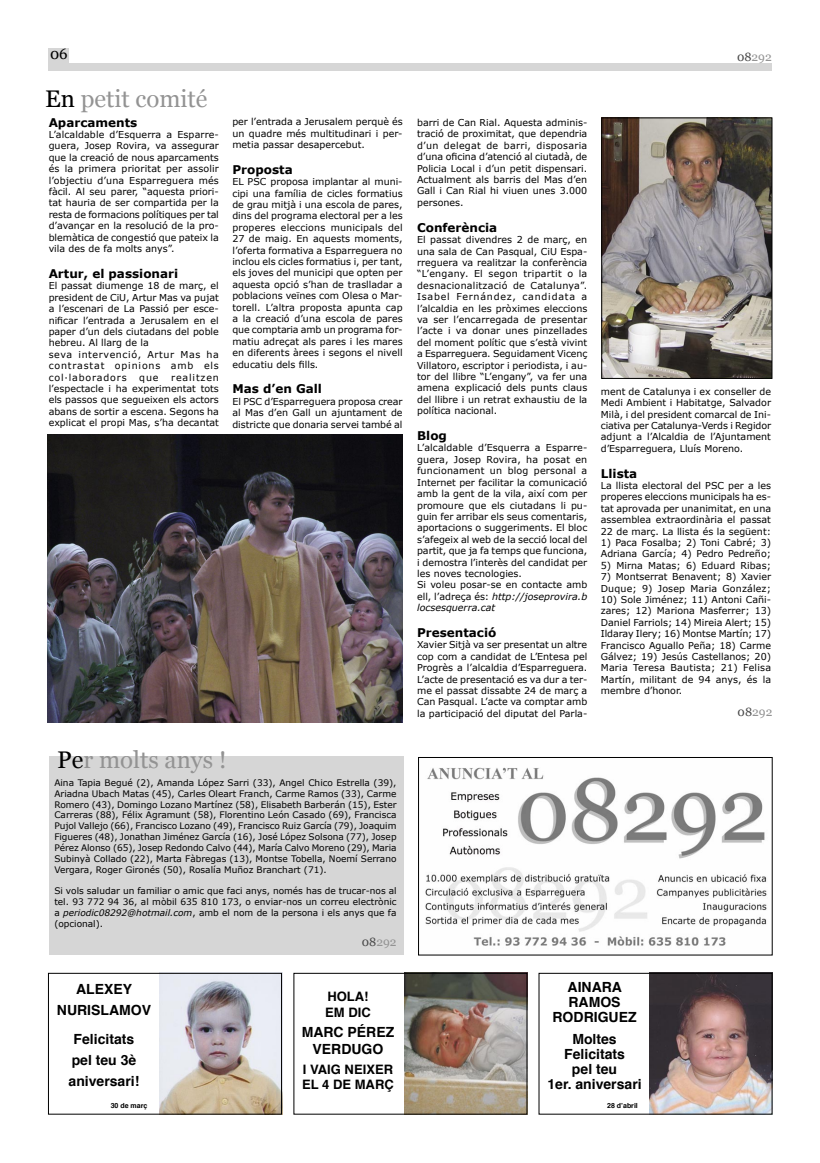
<style>
.page{position:relative;width:820px;height:1163px;background:#fff}
.page>*{position:absolute;margin:0;border:0;box-sizing:border-box;transform-origin:0 0}
.T韙ulo{font:24px "Georgia";color:#939393}
.t1{font:15px "Georgia";color:#000}
.t2{font:700 14px/15px "Helvetica";color:#000;text-align:center}
.t3{font:700 13px/16px "Helvetica";color:#000}
.t4{font:700 12px "Verdana";color:#000}
.t5{font:12px "Georgia";color:#939393}
.t6{font:9.5px/11.4px "Verdana";color:#000;text-align:justify}
.t7{font:9px/10.8px "Verdana";color:#000;text-align:justify}
.t8{font:700 7px "Helvetica";color:#000}
.s1{color:#484848}
.s2{color:#000}
.s3{font-style:italic}
</style>
<div class="page">
<div style="left:48px;top:48px;width:21px;height:23px;background:#d6d6d6"></div>
<div style="left:59px;top:64px;width:712px;height:7px;background:#d6d6d6"></div>
<div style="left:49px;top:756px;width:354px;height:198px;background:#d6d6d6"></div>
<img style="left:425px;top:767px;width:342px;height:179px">
<div style="left:418px;top:756px;width:354px;height:199px;border:1px solid #000"></div>
<img style="left:48px;top:434px;width:354px;height:288px">
<img style="left:603px;top:119px;width:167px;height:258px">
<div style="left:601px;top:117px;width:171px;height:262px;border:1px solid #000"></div>
<img style="left:159px;top:974px;width:121px;height:138px">
<div style="left:48px;top:972px;width:234px;height:142px;border:1px solid #000"></div>
<img style="left:649px;top:974px;width:121px;height:138px">
<div style="left:538px;top:972px;width:234px;height:142px;border:1px solid #000"></div>
<img style="left:404px;top:974px;width:121px;height:138px">
<div style="left:293px;top:972px;width:234px;height:142px;border:1px solid #000"></div>
<p class="t1" style="left:50px;top:45px;width:19px">06</p>
<p class="t5" style="left:736px;top:50px;width:36px"><span class="s1">08</span>292</p>
<p class="T韙ulo" style="left:45px;top:85px;width:164px"><span class="s2">En</span> petit comité</p>
<p class="t4" style="left:49px;top:115px;width:90px">Aparcaments</p>
<p class="t6" style="left:49px;top:128px;width:172px">L’alcaldable d’Esquerra a Esparre&shy;guera, Josep Rovira, va assegurar que la creació de nous aparcaments és la primera prioritat per assolir l’objectiu d’una Esparreguera més fàcil. Al seu parer, “aquesta priori&shy;tat hauria de ser compartida per la resta de formacions polítiques per tal d’avançar en la resolució de la pro&shy;blemàtica de congestió que pateix la vila des de fa molts anys”.</p>
<p class="t4" style="left:49px;top:266px;width:131px">Artur, el passionari</p>
<p class="t6" style="left:49px;top:280px;width:172px">El passat diumenge 18 de març, el president de CiU, Artur Mas va pujat a l’escenari de La Passió per esce&shy;nificar l’entrada a Jerusalem en el paper d’un dels ciutadans del poble hebreu. Al llarg de la</p>
<p class="t6" style="left:49px;top:348px;width:172px">seva intervenció, Artur Mas ha contrastat opinions amb els col·laboradors</p>
<p class="t6" style="left:49px;top:371px;width:172px;text-indent:122px">realitzen l’espectacle i ha experimentat tots els passos que segueixen els actors abans de sortir a escena. Segons ha explicat el propi Mas, s’ha decantat</p>
<p class="t6" style="left:139px;top:371px;width:21px">que</p>
<p class="t6" style="left:232px;top:116px;width:172px">per l’entrada a Jerusalem perquè és un quadre més multitudinari i per&shy;metia passar desapercebut.</p>
<p class="t4" style="left:232px;top:162px;width:62px">Proposta</p>
<p class="t6" style="left:232px;top:176px;width:172px">EL PSC proposa implantar al muni&shy;cipi una família de cicles formatius de grau mitjà i una escola de pares, dins del programa electoral per a les properes eleccions municipals del 27 de maig. En aquests moments, l’oferta formativa a Esparreguera no inclou els cicles formatius i, per tant, els joves del municipi que opten per aquesta opció s’han de traslladar a poblacions veïnes com Olesa o Mar&shy;torell. L’altra proposta apunta cap a la creació d’una escola de pares que comptaria amb un programa for&shy;matiu adreçat als pares i les mares en diferents àrees i segons el nivell educatiu dels fills.</p>
<p class="t4" style="left:232px;top:381px;width:91px">Mas d’en Gall</p>
<p class="t6" style="left:232px;top:395px;width:172px">El PSC d’Esparreguera proposa crear al Mas d’en Gall un ajuntament de districte que donaria servei també al</p>
<p class="T韙ulo" style="left:57px;top:746px;width:171px"><span class="s2">Pe</span>r molts anys !</p>
<p class="t7" style="left:54px;top:777px;width:343px">Aina Tapia Begué (2), Amanda López Sarri (33), Angel Chico Estrella (39), Ariadna Ubach Matas (45), Carles Oleart Franch, Carme Ramos (33), Carme Romero (43), Domingo Lozano Martínez (58), Elisabeth Barberán (15), Ester Carreras (88), Félix Agramunt (58), Florentino León Casado (69), Francisca Pujol Vallejo (66), Francisco Lozano (49), Francisco Ruiz García (79), Joaquim Figueres (48), Jonathan Jiménez García (16), José López Solsona (77), Josep Pérez Alonso (65), Josep Redondo Calvo (44), María Calvo Moreno (29), Maria Subinyà Collado (22), Marta Fàbregas (13), Montse Tobella, Noemí Serrano Vergara, Roger Gironés (50), Rosalía Muñoz Branchart (71).</p>
<p class="t7" style="left:54px;top:885px;width:343px">Si vols saludar un familiar o amic que faci anys, només has de trucar-nos al tel. 93 772 94 36, al mòbil 635 810 173, o enviar-nos un correu electrònic a <span class="s3">periodic08292@hotmail.com</span>, amb el nom de la persona i els anys que fa (opcional).</p>
<p class="t5" style="left:361px;top:934px;width:36px"><span class="s1">08</span>292</p>
<p class="t2" style="left:57px;top:977px;width:96px;line-height:21px">ALEXEY<br>NURISLAMOV</p>
<p class="t2" style="left:69px;top:1027px;width:72px;line-height:21px">Felicitats pel teu 3è aniversari!</p>
<p class="t8" style="left:111px;top:1098px;width:38px">30 de març</p>
<p class="t3" style="left:325px;top:987px;width:47px">HOLA!<br>EM DIC</p>
<p class="t2" style="left:301px;top:1022px;width:94px;line-height:16.8px">MARC PÉREZ<br>VERDUGO</p>
<p class="t3" style="left:302px;top:1060px;width:93px;line-height:15.6px">I VAIG NEIXER<br>EL 4 DE MARÇ</p>
<p class="t6" style="left:417px;top:116px;width:172px">barri de Can Rial. Aquesta adminis&shy;tració de proximitat, que dependria d’un delegat de barri, disposaria d’una oficina d’atenció al ciutadà, de Policia Local i d’un petit dispensari.<br>Actualment als barris del Mas d’en Gall i Can Rial hi viuen unes 3.000 persones.</p>
<p class="t4" style="left:417px;top:220px;width:82px">Conferència</p>
<p class="t6" style="left:417px;top:233px;width:172px">El passat divendres 2 de març, en una sala de Can Pasqual, CiU Espa&shy;rreguera va realitzar la conferència “L’engany. El segon tripartit o la desnacionalització de Catalunya”.<br>Isabel Fernández, candidata a l’alcaldia en les pròximes eleccions va ser l’encarregada de presentar l’acte i va donar unes pinzellades del moment polític que s’està vivint a Esparreguera. Seguidament Vicenç Villatoro, escriptor i periodista, i au&shy;tor del llibre “L’engany”, va fer una amena explicació dels punts claus del llibre i un retrat exhaustiu de la política nacional.</p>
<p class="t4" style="left:417px;top:428px;width:31px">Blog</p>
<p class="t6" style="left:417px;top:442px;width:172px">L’alcaldable d’Esquerra a Esparre&shy;guera, Josep Rovira, ha posat en funcionament un blog personal a Internet per facilitar la comunicació amb la gent de la vila, així com per promoure que els ciutadans li pu&shy;guin fer arribar els seus comentaris, aportacions o suggeriments. El bloc s’afegeix al web de la secció local del partit, que ja fa temps que funciona, i demostra l’interès del candidat per les noves tecnologies.</p>
<p class="t6" style="left:417px;top:578px;width:172px">Si voleu posar-se en contacte amb ell, l’adreça és: <span class="s3">http://joseprovira.b locsesquerra.cat</span></p>
<p class="t4" style="left:417px;top:625px;width:81px">Presentació</p>
<p class="t6" style="left:417px;top:638px;width:172px">Xavier Sitjà va ser presentat un altre cop com a candidat de L’Entesa pel Progrès a l’alcaldia d’Esparreguera.<br>L’acte de presentació es va dur a ter&shy;me el passat dissabte 24 de març a Can Pasqual. L’acte va comptar amb la participació del diputat del Parla-</p>
<p class="t6" style="left:600px;top:385px;width:172px">ment de Catalunya i ex conseller de Medi Ambient i Habitatge, Salvador Milà, i del president comarcal de Ini&shy;ciativa per Catalunya-Verds i Regidor adjunt a l’Alcaldia de l’Ajuntament d’Esparreguera, Lluís Moreno.</p>
<p class="t4" style="left:600px;top:465px;width:38px">Llista</p>
<p class="t6" style="left:600px;top:479px;width:172px">La llista electoral del PSC per a les properes eleccions municipals ha es&shy;tat aprovada per unanimitat, en una assemblea extraordinària el passat 22 de març. La llista és la següent:</p>
<p class="t6" style="left:600px;top:536px;width:172px">1) Paca Fosalba; 2) Toni Cabré; 3)<br>Adriana García; 4) Pedro Pedreño;</p>
<p class="t6" style="left:600px;top:559px;width:172px">5) Mirna Matas; 6) Eduard Ribas;</p>
<p class="t6" style="left:600px;top:570px;width:172px">7) Montserrat Benavent; 8) Xavier<br>Duque; 9) Josep Maria González;</p>
<p class="t6" style="left:600px;top:593px;width:172px">10) Sole Jiménez; 11) Antoni Cañi&shy;zares; 12) Mariona Masferrer; 13)<br>Daniel Farriols; 14) Mireia Alert; 15)<br>Ildaray Ilery; 16) Montse Martín; 17)<br>Francisco Aguallo Peña; 18) Carme Gálvez; 19) Jesús Castellanos; 20)<br>Maria Teresa Bautista; 21) Felisa Martín, militant de 94 anys, és la membre d’honor.</p>
<p class="t5" style="left:737px;top:705px;width:36px"><span class="s1">08</span>292</p>
<p class="t2" style="left:552px;top:978px;width:85px">AINARA<br>RAMOS<br>RODRIGUEZ</p>
<p class="t2" style="left:547px;top:1030px;width:96px">Moltes<br>Felicitats<br>pel teu<br>1er. aniversari</p>
<p class="t8" style="left:607px;top:1098px;width:32px">28 d’abril</p>
</div>
